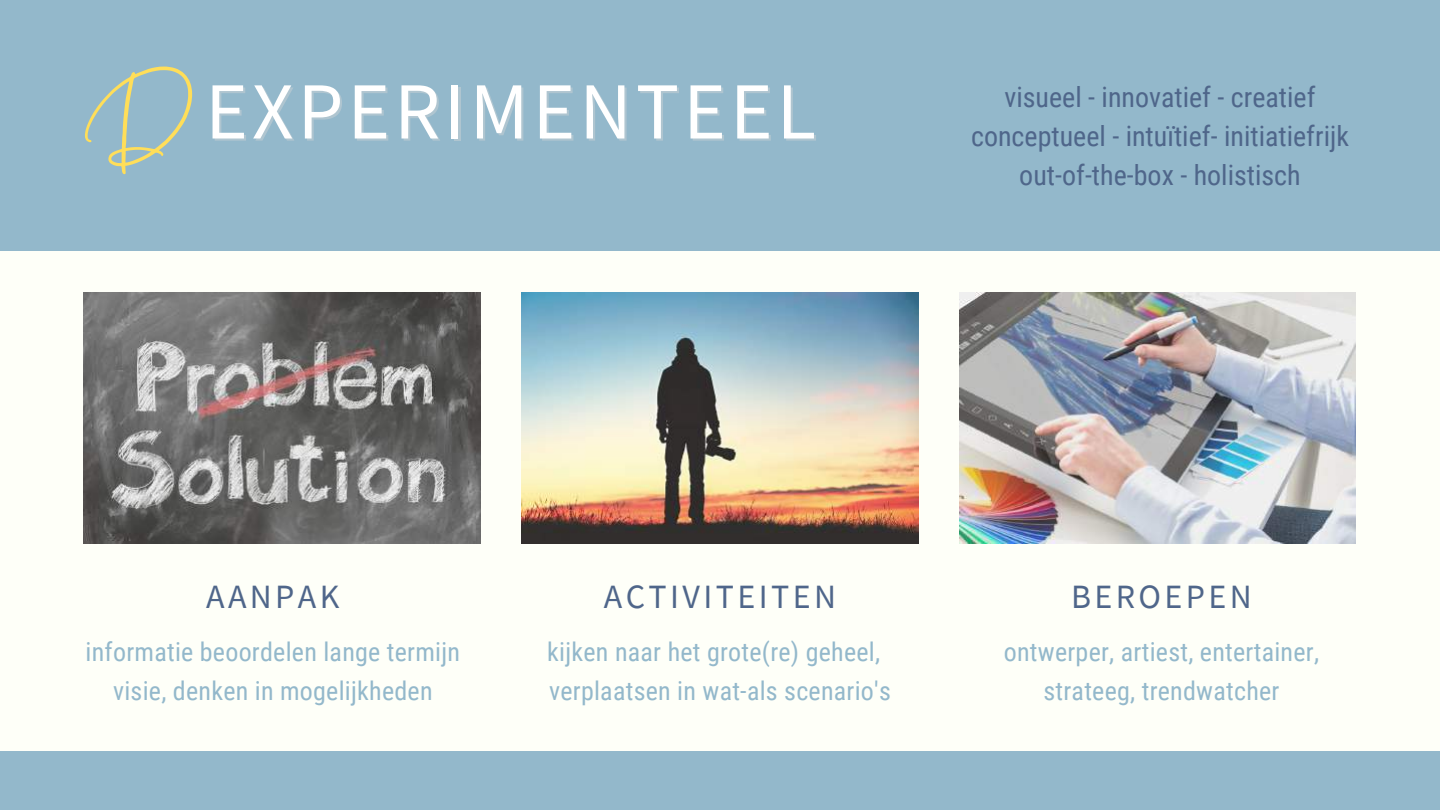
<style>
.page{position:relative;width:1440px;height:810px;background:#93b8cb}
.page>*{position:absolute;margin:0;border:0;box-sizing:border-box;transform-origin:0 0}
.t1{font:81px "Source Sans Pro";letter-spacing:.05em;color:#fff}
.t2{font:34px "Source Sans Pro";letter-spacing:.1em;color:#4f668a}
.t3{font:28px/39px "Roboto Condensed";color:#4f668a;text-align:center}
.t4{font:26px/39px "Roboto Condensed";letter-spacing:.01em;color:#93b8cb;text-align:center}
.s1{font-family:"Gistesy";font-size:88px;color:#ffde59}
</style>
<div class="page">
<div style="left:0;top:252px;width:1440px;height:499px;background:#fefff8"></div>
<img style="left:84px;top:292px;width:397px;height:251px">
<img style="left:522px;top:292px;width:397px;height:251px">
<img style="left:960px;top:292px;width:396px;height:251px">
<h1 class="t1" style="left:87px;top:59px;width:731px"><span class="s1">D</span>EXPERIMENTEEL</h1>
<p class="t3" style="left:971px;top:78px;width:379px">visueel - innovatief - creatief conceptueel - intuïtief- initiatiefrijk out-of-the-box - holistisch</p>
<h2 class="t2" style="left:206px;top:575px;width:135px">AANPAK</h2>
<p class="t4" style="left:86px;top:632px;width:376px">informatie beoordelen lange termijn visie, denken in mogelijkheden</p>
<h2 class="t2" style="left:604px;top:575px;width:234px">ACTIVITEITEN</h2>
<p class="t4" style="left:547px;top:632px;width:345px;text-align:left">kijken naar het grote(re) geheel, verplaatsen in wat-als scenario's</p>
<h2 class="t2" style="left:1071px;top:575px;width:182px">BEROEPEN</h2>
<p class="t4" style="left:1004px;top:632px;width:317px">ontwerper, artiest, entertainer, strateeg, trendwatcher</p>
</div>
